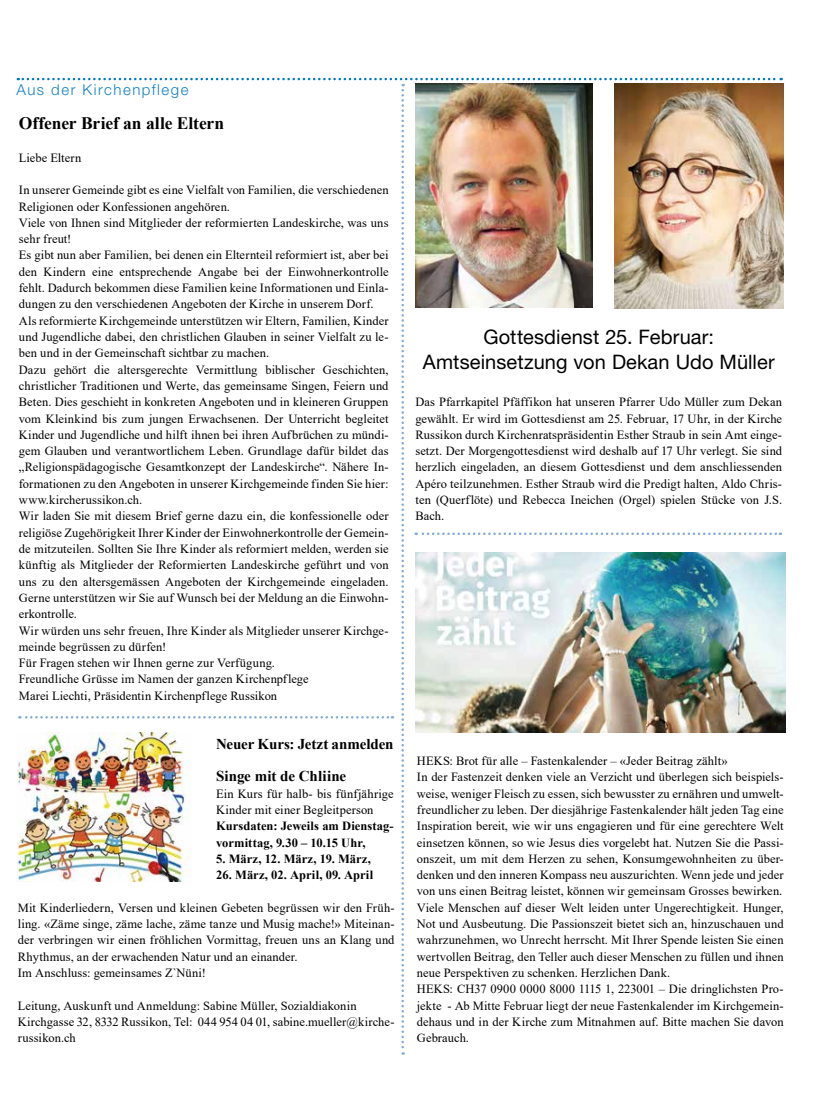
<style>
.page{position:relative;width:815px;height:1106px;background:#fff}
.page>*{position:absolute;margin:0;border:0;box-sizing:border-box;transform-origin:0 0}
.t1{font:20px/25px "Helvetica Neue LT Pro";letter-spacing:.005em;color:#000;text-align:center}
.t2{font:700 17.5px "Times New Roman";letter-spacing:-.005em;color:#000}
.t3{font:700 15px/32.6px "Times New Roman";letter-spacing:-.005em;color:#000}
.t4{font:300 15px "Helvetica Neue LT Pro";letter-spacing:.1em;color:#1381c4}
.t5{font:12.5px/16.2px "Times New Roman";letter-spacing:.005em;color:#000}
.t6{font:700 12.5px/16.2px "Times New Roman";letter-spacing:.005em;color:#000}
</style>
<div class="page">
<img style="left:18px;top:78px;width:764px;height:976px">
<p class="t4" style="left:17px;top:80px;width:174px">Aus der Kirchenpflege</p>
<h2 class="t2" style="left:19px;top:110px;width:207px">Offener Brief an alle Eltern</h2>
<p class="t5" style="left:19px;top:149px;width:64px">Liebe Eltern</p>
<p class="t5" style="left:19px;top:181px;width:371px">In unserer Gemeinde gibt es eine Vielfalt von Familien, die verschiedenen Religionen oder Konfessionen angehören.<br>Viele von Ihnen sind Mitglieder der reformierten Landeskirche, was uns sehr freut!<br>Es gibt nun aber Familien, bei denen ein Elternteil reformiert ist, aber bei den Kindern eine entsprechende Angabe bei der Einwohnerkontrolle fehlt. Dadurch bekommen diese Familien keine Informationen und Einla&shy;dungen zu den verschiedenen Angeboten der Kirche in unserem Dorf.<br>Als reformierte Kirchgemeinde unterstützen wir Eltern, Familien, Kinder und Jugendliche dabei, den christlichen Glauben in seiner Vielfalt zu le&shy;ben und in der Gemeinschaft sichtbar zu machen.<br>Dazu gehört die altersgerechte Vermittlung biblischer Geschichten, christlicher Traditionen und Werte, das gemeinsame Singen, Feiern und Beten. Dies geschieht in konkreten Angeboten und in kleineren Gruppen vom Kleinkind bis zum jungen Erwachsenen. Der Unterricht begleitet Kinder und Jugendliche und hilft ihnen bei ihren Aufbrüchen zu mündi&shy;gem Glauben und verantwortlichem Leben. Grundlage dafür bildet das „Religionspädagogische Gesamtkonzept der Landeskirche“. Nähere In&shy;formationen zu den Angeboten in unserer Kirchgemeinde finden Sie hier: www.kircherussikon.ch.<br>Wir laden Sie mit diesem Brief gerne dazu ein, die konfessionelle oder religiöse Zugehörigkeit Ihrer Kinder der Einwohnerkontrolle der Gemein&shy;de mitzuteilen. Sollten Sie Ihre Kinder als reformiert melden, werden sie künftig als Mitglieder der Reformierten Landeskirche geführt und von uns zu den altersgemässen Angeboten der Kirchgemeinde eingeladen.<br>Gerne unterstützen wir Sie auf Wunsch bei der Meldung an die Einwohn&shy;erkontrolle.<br>Wir würden uns sehr freuen, Ihre Kinder als Mitglieder unserer Kirchge&shy;meinde begrüssen zu dürfen!<br>Für Fragen stehen wir Ihnen gerne zur Verfügung.<br>Freundliche Grüsse im Namen der ganzen Kirchenpflege<br>Marei Liechti, Präsidentin Kirchenpflege Russikon</p>
<p class="t3" style="left:216px;top:727px;width:179px">Neuer Kurs: Jetzt anmelden<br>Singe mit de Chliine</p>
<p class="t5" style="left:216px;top:785px;width:179px">Ein Kurs für halb- bis fünfjährige<br>Kinder mit einer Begleitperson</p>
<p class="t6" style="left:216px;top:817px;width:179px">Kursdaten: Jeweils am Dienstag&shy;vormittag, 9.30 – 10.15 Uhr,</p>
<p class="t6" style="left:216px;top:850px;width:156px">5. März, 12. März, 19. März,</p>
<p class="t6" style="left:216px;top:866px;width:159px">26. März, 02. April, 09. April</p>
<p class="t5" style="left:18px;top:899px;width:378px">Mit Kinderliedern, Versen und kleinen Gebeten begrüssen wir den Früh&shy;ling. «Zäme singe, zäme lache, zäme tanze und Musig mache!» Miteinan&shy;der verbringen wir einen fröhlichen Vormittag, freuen uns an Klang und Rhythmus, an der erwachenden Natur und an einander.<br>Im Anschluss: gemeinsames Z`Nüni!</p>
<p class="t5" style="left:18px;top:996px;width:378px">Leitung, Auskunft und Anmeldung: Sabine Müller, Sozialdiakonin<br>Kirchgasse 32, 8332 Russikon, Tel: 044 954 04 01, sabine.mueller@kirche&shy;russikon.ch</p>
<h1 class="t1" style="left:423px;top:324px;width:353px">Gottesdienst 25. Februar:<br>Amtseinsetzung von Dekan Udo Müller</h1>
<p class="t5" style="left:415px;top:393px;width:368px;text-align:justify">Das Pfarrkapitel Pfäffikon hat unseren Pfarrer Udo Müller zum Dekan gewählt. Er wird im Gottesdienst am 25. Februar, 17 Uhr, in der Kirche Russikon durch Kirchenratspräsidentin Esther Straub in sein Amt einge&shy;setzt. Der Morgengottesdienst wird deshalb auf 17 Uhr verlegt. Sie sind herzlich eingeladen, an diesem Gottesdienst und dem anschliessenden Apéro teilzunehmen. Esther Straub wird die Predigt halten, Aldo Chris&shy;ten (Querflöte) und Rebecca Ineichen (Orgel) spielen Stücke von J.S.<br>Bach.</p>
<p class="t5" style="left:417px;top:752px;width:368px">HEKS: Brot für alle – Fastenkalender – «Jeder Beitrag zählt»<br>In der Fastenzeit denken viele an Verzicht und überlegen sich beispiels&shy;weise, weniger Fleisch zu essen, sich bewusster zu ernähren und umwelt&shy;freundlicher zu leben. Der diesjährige Fastenkalender hält jeden Tag eine Inspiration bereit, wie wir uns engagieren und für eine gerechtere Welt einsetzen können, so wie Jesus dies vorgelebt hat. Nutzen Sie die Passi&shy;onszeit, um mit dem Herzen zu sehen, Konsumgewohnheiten zu über&shy;denken und den inneren Kompass neu auszurichten. Wenn jede und jeder von uns einen Beitrag leistet, können wir gemeinsam Grosses bewirken.<br>Viele Menschen auf dieser Welt leiden unter Ungerechtigkeit. Hunger, Not und Ausbeutung. Die Passionszeit bietet sich an, hinzuschauen und wahrzunehmen, wo Unrecht herrscht. Mit Ihrer Spende leisten Sie einen wertvollen Beitrag, den Teller auch dieser Menschen zu füllen und ihnen neue Perspektiven zu schenken. Herzlichen Dank.<br>HEKS: CH37 0900 0000 8000 1115 1, 223001 – Die dringlichsten Pro&shy;jekte - Ab Mitte Februar liegt der neue Fastenkalender im Kirchgemein&shy;dehaus und in der Kirche zum Mitnahmen auf. Bitte machen Sie davon Gebrauch.</p>
</div>
